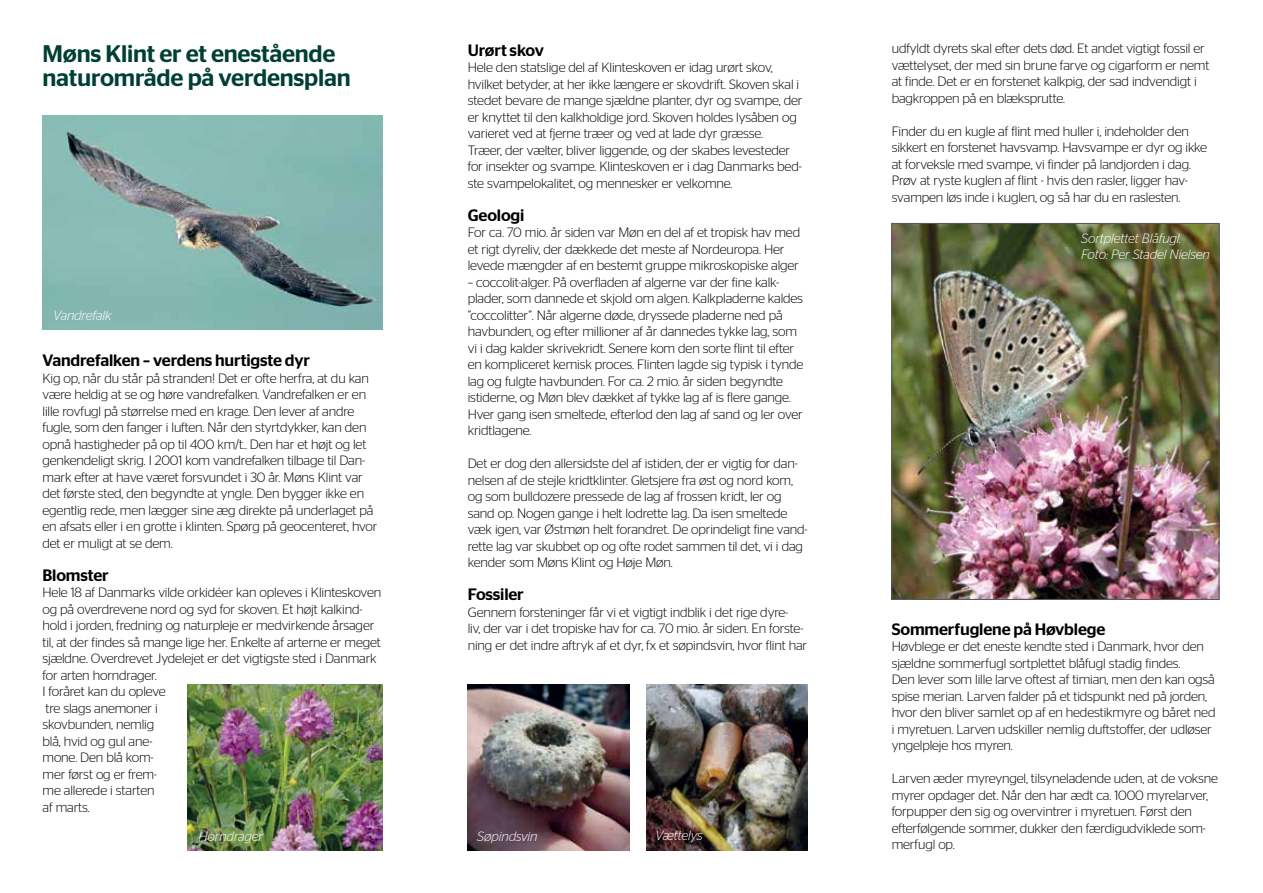
<style>
.page{position:relative;width:1263px;height:893px;background:#fff}
.page>*{position:absolute;margin:0;border:0;box-sizing:border-box;transform-origin:0 0}
.t1{font:500 24px/24px "Stag Sans";letter-spacing:-.01em;color:#003f34}
.t2{font:500 16.5px "Stag Sans";letter-spacing:-.01em;color:#000}
.t3{font:300 13.5px/16.5px "Stag Sans";letter-spacing:-.01em;color:#000}
.t4{font:italic 300 13.5px/16.5px "Stag Sans";letter-spacing:-.01em;color:#fff}
</style>
<div class="page">
<img style="left:894px;top:225px;width:323px;height:373px">
<div style="left:892px;top:223px;width:327px;height:377px;border:1px solid #58595b"></div>
<img style="left:43px;top:115px;width:339px;height:214px">
<img style="left:187px;top:685px;width:195px;height:165px">
<img style="left:468px;top:685px;width:161px;height:165px">
<img style="left:646px;top:685px;width:162px;height:165px">
<h1 class="t1" style="left:43px;top:41px;width:310px">Møns Klint er et enestående naturområde på verdensplan</h1>
<p class="t3" style="left:892px;top:40px;width:319px">udfyldt dyrets skal efter dets død. Et andet vigtigt fossil er vættelyset, der med sin brune farve og cigarform er nemt at finde. Det er en forstenet kalkpig, der sad indvendigt i bagkroppen på en blæksprutte.</p>
<p class="t3" style="left:892px;top:123px;width:317px">Finder du en kugle af flint med huller i, indeholder den sikkert en forstenet havsvamp. Havsvampe er dyr og ikke at forveksle med svampe, vi finder på landjorden i dag.<br>Prøv at ryste kuglen af flint - hvis den rasler, ligger hav&shy;svampen løs inde i kuglen, og så har du en raslesten.</p>
<p class="t2" style="left:468px;top:40px;width:78px">Urørt skov</p>
<p class="t3" style="left:468px;top:59px;width:336px">Hele den statslige del af Klinteskoven er idag urørt skov, hvilket betyder, at her ikke længere er skovdrift. Skoven skal i stedet bevare de mange sjældne planter, dyr og svampe, der er knyttet til den kalkholdige jord. Skoven holdes lysåben og varieret ved at fjerne træer og ved at lade dyr græsse.<br>Træer, der vælter, bliver liggende, og der skabes levesteder for insekter og svampe. Klinteskoven er i dag Danmarks bed&shy;ste svampelokalitet, og mennesker er velkomne.</p>
<p class="t2" style="left:468px;top:205px;width:58px">Geologi</p>
<p class="t3" style="left:468px;top:224px;width:334px">For ca. 70 mio. år siden var Møn en del af et tropisk hav med et rigt dyreliv, der dækkede det meste af Nordeuropa. Her levede mængder af en bestemt gruppe mikroskopiske alger</p>
<p class="t3" style="left:468px;top:274px;width:337px">– coccolit-alger. På overfladen af algerne var der fine kalk&shy;plader, som dannede et skjold om algen. Kalkpladerne kaldes ”coccolitter”. Når algerne døde, dryssede pladerne ned på havbunden, og efter millioner af år dannedes tykke lag, som vi i dag kalder skrivekridt. Senere kom den sorte flint til efter en kompliceret kemisk proces. Flinten lagde sig typisk i tynde lag og fulgte havbunden. For ca. 2 mio. år siden begyndte istiderne, og Møn blev dækket af tykke lag af is flere gange.<br>Hver gang isen smeltede, efterlod den lag af sand og ler over kridtlagene.</p>
<p class="t3" style="left:468px;top:455px;width:341px">Det er dog den allersidste del af istiden, der er vigtig for dan&shy;nelsen af de stejle kridtklinter. Gletsjere fra øst og nord kom, og som bulldozere pressede de lag af frossen kridt, ler og sand op. Nogen gange i helt lodrette lag. Da isen smeltede væk igen, var Østmøn helt forandret. De oprindeligt fine vand&shy;rette lag var skubbet op og ofte rodet sammen til det, vi i dag kender som Møns Klint og Høje Møn.</p>
<p class="t2" style="left:468px;top:585px;width:58px">Fossiler</p>
<p class="t3" style="left:468px;top:604px;width:341px">Gennem forsteninger får vi et vigtigt indblik i det rige dyre-<br>liv, der var i det tropiske hav for ca. 70 mio. år siden. En forste&shy;ning er det indre aftryk af et dyr, fx et søpindsvin, hvor flint har</p>
<p class="t4" style="left:1081px;top:230px;width:130px">Sortplettet Blåfugl.<br>Foto: Per Stadel Nielsen</p>
<p class="t4" style="left:53px;top:307px;width:60px">Vandrefalk</p>
<p class="t2" style="left:43px;top:351px;width:269px">Vandrefalken – verdens hurtigste dyr</p>
<p class="t3" style="left:43px;top:370px;width:336px">Kig op, når du står på stranden! Det er ofte herfra, at du kan være heldig at se og høre vandrefalken. Vandrefalken er en lille rovfugl på størrelse med en krage. Den lever af andre fugle, som den fanger i luften. Når den styrtdykker, kan den opnå hastigheder på op til 400 km/t.. Den har et højt og let genkendeligt skrig. I 2001 kom vandrefalken tilbage til Dan&shy;mark efter at have været forsvundet i 30 år. Møns Klint var det første sted, den begyndte at yngle. Den bygger ikke en egentlig rede, men lægger sine æg direkte på underlaget på en afsats eller i en grotte i klinten. Spørg på geocenteret, hvor det er muligt at se dem.</p>
<p class="t2" style="left:43px;top:565px;width:68px">Blomster</p>
<p class="t3" style="left:43px;top:584px;width:340px">Hele 18 af Danmarks vilde orkidéer kan opleves i Klinteskoven og på overdrevene nord og syd for skoven. Et højt kalkind&shy;hold i jorden, fredning og naturpleje er medvirkende årsager til, at der findes så mange lige her. Enkelte af arterne er meget sjældne. Overdrevet Jydelejet er det vigtigste sted i Danmark for arten horndrager.<br>I foråret kan du opleve<br>tre slags anemoner i<br>skovbunden, nemlig<br>blå, hvid og gul ane-<br>mone. Den blå kom-<br>mer først og er frem-<br>me allerede i starten<br>af marts.</p>
<p class="t2" style="left:892px;top:619px;width:215px">Sommerfuglene på Høvblege</p>
<p class="t3" style="left:892px;top:638px;width:325px">Høvblege er det eneste kendte sted i Danmark, hvor den sjældne sommerfugl sortplettet blåfugl stadig findes.<br>Den lever som lille larve oftest af timian, men den kan også spise merian. Larven falder på et tidspunkt ned på jorden, hvor den bliver samlet op af en hedestikmyre og båret ned i myretuen. Larven udskiller nemlig duftstoffer, der udløser yngelpleje hos myren.</p>
<p class="t3" style="left:892px;top:770px;width:328px">Larven æder myreyngel, tilsyneladende uden, at de voksne myrer opdager det. Når den har ædt ca. 1000 myrelarver, forpupper den sig og overvintrer i myretuen. Først den efterfølgende sommer, dukker den færdigudviklede som&shy;merfugl op.</p>
<p class="t4" style="left:198px;top:828px;width:66px">Horndrager</p>
<p class="t4" style="left:477px;top:828px;width:62px">Søpindsvin</p>
<p class="t4" style="left:655px;top:827px;width:49px">Vættelys</p>
</div>
